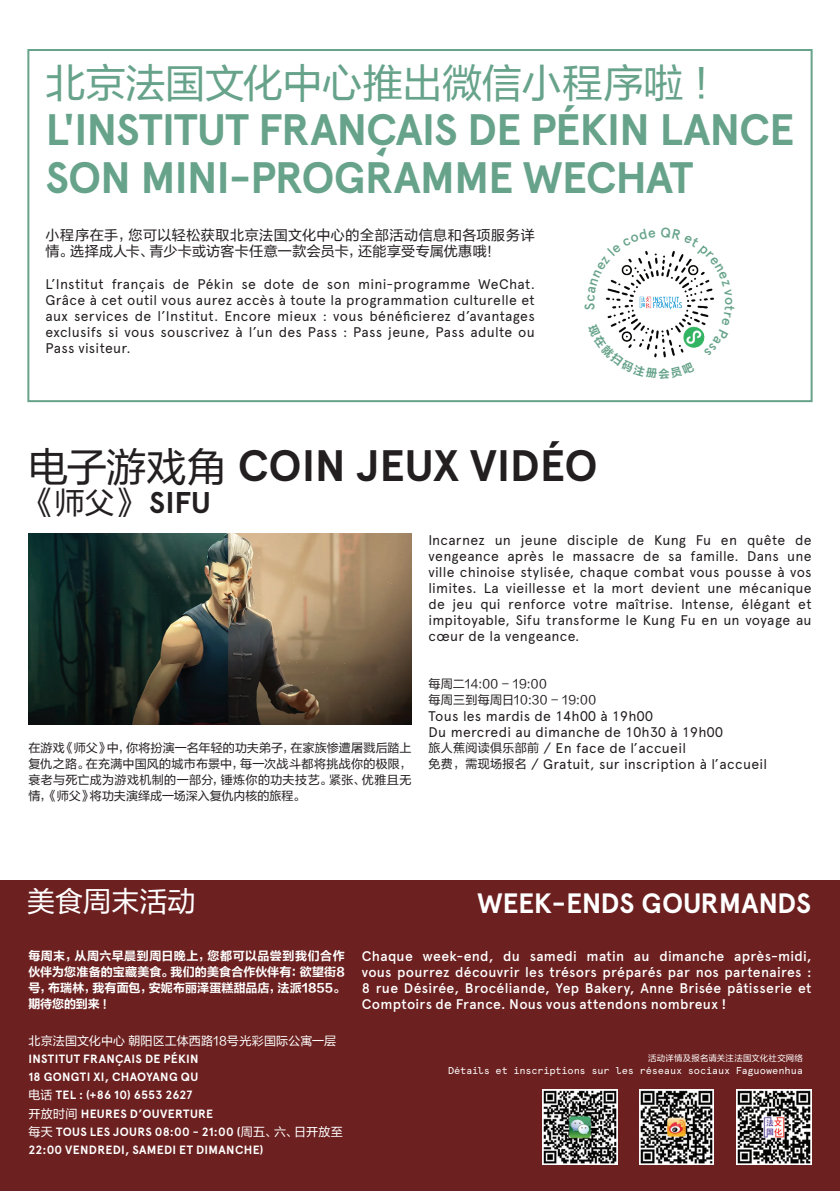
<style>
.page{position:relative;width:840px;height:1191px;background:#fff}
.page>*{position:absolute;margin:0;border:0;box-sizing:border-box;transform-origin:0 0}
.t1{font:700 44px/48px "Apercu Pro";letter-spacing:-.025em;color:#67a38a}
.t2{font:700 44px "Apercu Pro";letter-spacing:-.005em;color:#231f20}
.t3{font:40px "FZLTHJW GB1 0";letter-spacing:-.01em;color:#67a38a}
.t4{font:30px "FZLTHJW GB1 0";color:#231f20}
.t5{font:700 28px "Apercu Pro";letter-spacing:-.01em;color:#fff}
.t6{font:28px "FZLTHJW GB1 0";color:#fff}
.t7{font:14px/16px "Apercu";letter-spacing:.02em;color:#231f20;text-align:justify}
.t8{font:500 14px/16px "Apercu";letter-spacing:.02em;color:#fff;text-align:justify}
.t9{font:14px/16px "Apercu Pro";letter-spacing:.015em;color:#231f20}
.t10{font:14px/16px "FZLTHJW GB1 0";letter-spacing:.03em;color:#231f20}
.t11{font:12px/16px "FZLTHJW GB1 0";letter-spacing:.02em;color:#231f20;text-align:justify}
.t12{font:700 12px/18px "Apercu Pro";letter-spacing:.025em;color:#fff}
.t13{font:12px/16px "FZLTCHJW GB1 0";letter-spacing:.005em;color:#fff;text-align:justify}
.t14{font:12px "FZLTHJW GB1 0";letter-spacing:.015em;color:#fff}
.t15{font:10px "Apercu Pro Mono";letter-spacing:-.02em;color:#fff}
.t16{font:8.4px "FZLTHJW GB1 0";letter-spacing:.025em;color:#fff}
.s1{font-family:"FZLTHJW GB1 0";font-weight:400;font-size:40px}
.s2{font-family:"Apercu Pro";font-weight:700}
.s3{font-family:"FZLTHJW GB1 0";font-size:12px}
.s4{font-family:"FZLTHJW GB1 0";font-weight:400}
</style>
<div class="page">
<div style="left:0;top:880px;width:839px;height:311px;background:#6c2020"></div>
<img style="left:542px;top:1089px;width:75px;height:75px">
<img style="left:639px;top:1089px;width:74px;height:75px">
<img style="left:736px;top:1089px;width:75px;height:75px">
<img style="left:28px;top:533px;width:383px;height:191px">
<div style="left:27px;top:49px;width:785px;height:353px;border:2px solid #67a38a"></div>
<svg style="left:605px;top:250px;width:110px;height:108px"></svg>
<h2 class="t3" style="left:45px;top:61px;width:663px">北京法国文化中心推出微信小程序啦 !</h2>
<h1 class="t1" style="left:45px;top:104px;width:750px">L'INSTITUT FRANÇAIS DE PÉKIN LANCE<br>SON MINI-PROGRAMME WECHAT</h1>
<p class="t10" style="left:45px;top:228px;width:490px">小程序在手，您可以轻松获取北京法国文化中心的全部活动信息和各项服务详情。选择成人卡、青少卡或访客卡任意一款会员卡，还能享受专属优惠哦！</p>
<p class="t7" style="left:45px;top:276px;width:491px">L’Institut français de Pékin se dote de son mini-programme WeChat.<br>Grâce à cet outil vous aurez accès à toute la programmation culturelle et aux services de l’Institut. Encore mieux : vous bénéficierez d’avantages exclusifs si vous souscrivez à l’un des Pass : Pass jeune, Pass adulte ou Pass visiteur.</p>
<h1 class="t2" style="left:28px;top:432px;width:570px"><span class="s1">电子游戏角</span> COIN JEUX VIDÉO</h1>
<h3 class="t4" style="left:28px;top:486px;width:184px">《师父》 <span class="s2">SIFU</span></h3>
<p class="t11" style="left:28px;top:740px;width:384px">在游戏《师父》中，你将扮演一名年轻的功夫弟子，在家族惨遭屠戮后踏上复仇之路。在充满中国风的城市布景中，每一次战斗都将挑战你的极限，衰老与死亡成为游戏机制的一部分，锤炼你的功夫技艺。紧张、优雅且无情，《师父》将功夫演绎成一场深入复仇内核的旅程。</p>
<p class="t7" style="left:428px;top:532px;width:384px">Incarnez un jeune disciple de Kung Fu en quête de vengeance après le massacre de sa famille. Dans une ville chinoise stylisée, chaque combat vous pousse à vos limites. La vieillesse et la mort devient une mécanique de jeu qui renforce votre maîtrise. Intense, élégant et impitoyable, Sifu transforme le Kung Fu en un voyage au cœur de la vengeance.</p>
<p class="t11" style="left:428px;top:676px;width:169px">每周二14:00 - 19:00<br>每周三到每周日10:30 - 19:00</p>
<p class="t9" style="left:428px;top:707px;width:340px">Tous les mardis de 14h00 à 19h00<br>Du mercredi au dimanche de 10h30 à 19h00<br><span class="s3">旅人蕉阅读俱乐部前</span> / En face de l’accueil<br><span class="s3">免费，需现场报名</span> / Gratuit, sur inscription à l’accueil</p>
<h3 class="t6" style="left:27px;top:885px;width:169px">美食周末活动</h3>
<h3 class="t5" style="left:477px;top:882px;width:335px">WEEK-ENDS GOURMANDS</h3>
<p class="t8" style="left:361px;top:948px;width:451px">Chaque week-end, du samedi matin au dimanche après-midi, vous pourrez découvrir les trésors préparés par nos partenaires :<br>8 rue Désirée, Brocéliande, Yep Bakery, Anne Brisée pâtisserie et Comptoirs de France. Nous vous attendons nombreux !</p>
<p class="t13" style="left:28px;top:948px;width:318px">每周末，从周六早晨到周日晚上，您都可以品尝到我们合作伙伴为您准备的宝藏美食。我们的美食合作伙伴有：欲望街8号，布瑞林，我有面包，安妮布丽泽蛋糕甜品店，法派1855。期待您的到来 ！</p>
<p class="t14" style="left:28px;top:1034px;width:309px">北京法国文化中心 朝阳区工体西路18号光彩国际公寓一层</p>
<p class="t12" style="left:28px;top:1050px;width:316px">INSTITUT FRANÇAIS DE PÉKIN<br>18 GONGTI XI, CHAOYANG QU<br><span class="s4">电话</span> TEL : (+86 10) 6553 2627<br><span class="s4">开放时间</span> HEURES D’OUVERTURE<br><span class="s4">每天</span> TOUS LES JOURS 08:00 - 21:00 (<span class="s4">周五、六、日开放至<br></span>22:00 VENDREDI, SAMEDI ET DIMANCHE)</p>
<p class="t16" style="left:647px;top:1054px;width:156px">活动详情及报名请关注法国文化社交网络</p>
<p class="t15" style="left:448px;top:1063px;width:356px">Détails et inscriptions sur les réseaux sociaux Faguowenhua</p>
</div>
